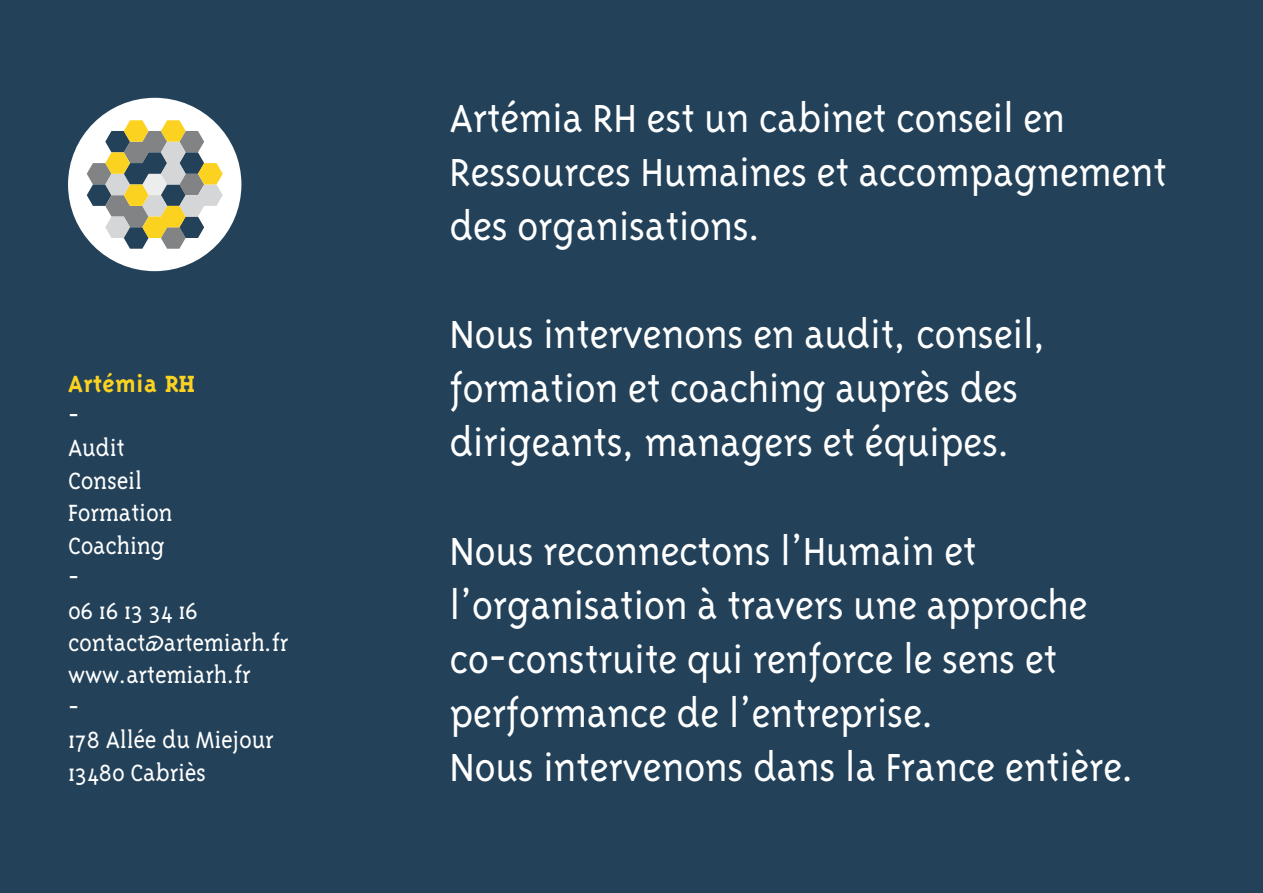
<style>
.page{position:relative;width:1263px;height:893px;background:#23425a}
.page>*{position:absolute;margin:0;border:0;box-sizing:border-box;transform-origin:0 0}
.t1{font:300 45px/54px "Triplex";letter-spacing:-.01em;color:#fff}
.t2{font:300 27px/32.4px "Triplex Serif";letter-spacing:-.01em;color:#fff}
.t3{font:700 27px "Triplex";letter-spacing:.02em;color:#fcd221}
.s1{font-family:"Triplex Serif"}
.s2{font-family:"Triplex"}
</style>
<div class="page">
<div style="left:68px;top:98px;width:173px;height:173px;background:#fff;border-radius:50%"></div>
<svg style="left:87px;top:120px;width:136px;height:129px"></svg>
<p class="t3" style="left:68px;top:368px;width:128px">Artémia <span class="s1">RH</span></p>
<p class="t2" style="left:68px;top:399px;width:222px">-<br>Audit<br>Conseil<br>Formation<br>Coaching<br>-<br>06 16 13 34 16 contact<span class="s2">@</span>artemiarh.fr www.artemiarh.fr<br>-<br>178 Allée du Miejour<br>13480 Cabriès</p>
<p class="t1" style="left:449px;top:91px;width:719px">Artémia RH est un cabinet conseil en<br>Ressources Humaines et accompagnement des organisations.</p>
<p class="t1" style="left:449px;top:307px;width:598px">Nous intervenons en audit, conseil, formation et coaching auprès des dirigeants, managers et équipes.</p>
<p class="t1" style="left:449px;top:523px;width:687px">Nous reconnectons l’Humain et l’organisation à travers une approche co-construite qui renforce le sens et performance de l’entreprise.<br>Nous intervenons dans la France entière.</p>
</div>
